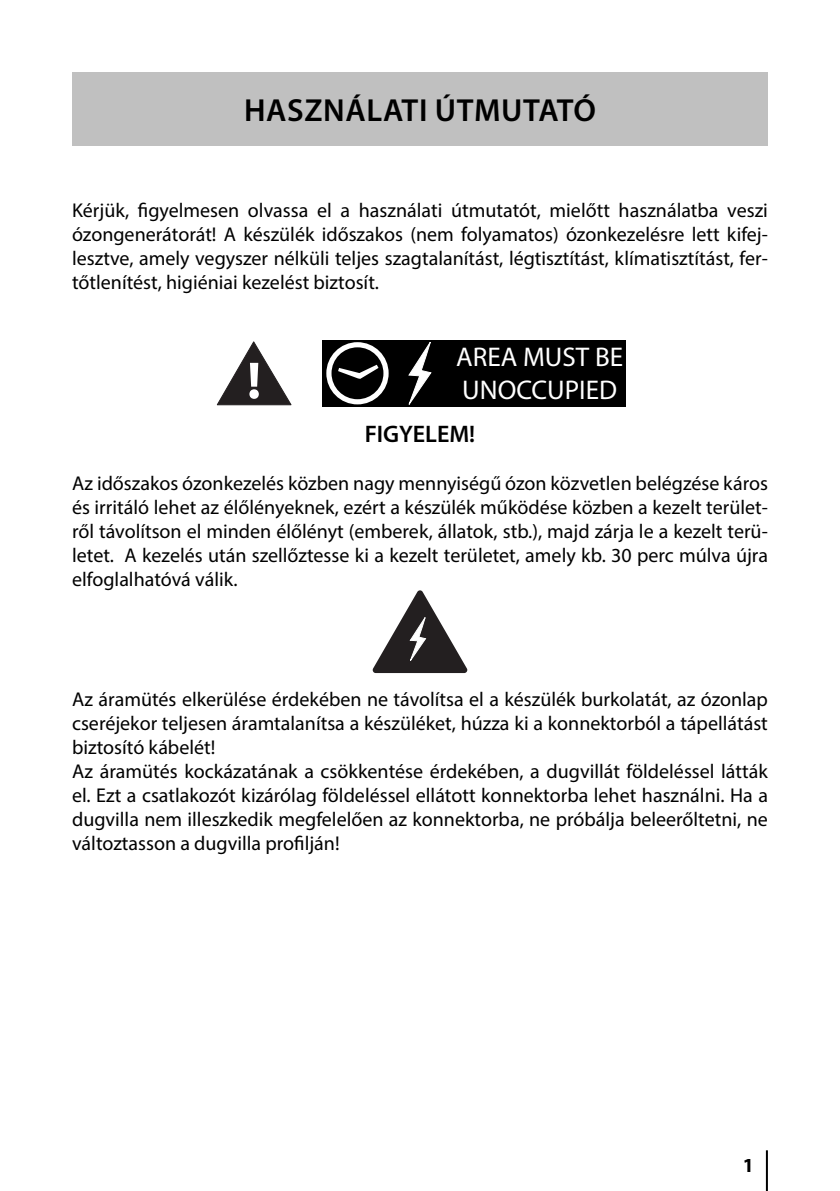
<style>
.page{position:relative;width:840px;height:1191px;background:#fff}
.page>*{position:absolute;margin:0;border:0;box-sizing:border-box;transform-origin:0 0}
.t1{font:700 52.6px "Myriad Pro";color:#fff}
.t2{font:600 32px "Myriad Pro";letter-spacing:.02em;color:#000}
.t3{font:27.2px "Myriad Pro";color:#fff}
.t4{font:600 24px "Myriad Pro";color:#000}
.t5{font:20px/24px "Myriad Pro";color:#000;text-align:justify}
.t6{font:700 20px "Myriad Pro";color:#000}
</style>
<div class="page">
<hr style="left:765px;top:1150px;width:2px;height:41px;background:#000">
<div style="left:72px;top:72px;width:695px;height:74px;background:#c0c0c0"></div>
<svg style="left:372px;top:590px;width:95px;height:83px"></svg>
<div style="left:322px;top:340px;width:303px;height:66px;background:#000"></div>
<svg style="left:326px;top:342px;width:62px;height:62px"></svg>
<svg style="left:408px;top:342px;width:23px;height:63px"></svg>
<svg style="left:217px;top:341px;width:74px;height:64px"></svg>
<h2 class="t2" style="left:244px;top:89px;width:353px">HASZNÁLATI ÚTMUTATÓ</h2>
<p class="t5" style="left:72px;top:198px;width:697px">Kérjük, figyelmesen olvassa el a használati útmutatót, mielőtt használatba veszi ózongenerátorát! A készülék időszakos (nem folyamatos) ózonkezelésre lett kifej&shy;lesztve, amely vegyszer nélküli teljes szagtalanítást, légtisztítást, klímatisztítást, fer&shy;tőtlenítést, higiéniai kezelést biztosít.</p>
<h1 class="t1" style="left:247px;top:346px;width:16px">!</h1>
<h3 class="t3" style="left:456px;top:340px;width:168px">AREA MUST BE</h3>
<h3 class="t3" style="left:462px;top:373px;width:156px">UNOCCUPIED</h3>
<p class="t4" style="left:364px;top:419px;width:112px">FIGYELEM!</p>
<p class="t5" style="left:72px;top:471px;width:697px">Az időszakos ózonkezelés közben nagy mennyiségű ózon közvetlen belégzése káros és irritáló lehet az élőlényeknek, ezért a készülék működése közben a kezelt terület&shy;ről távolítson el minden élőlényt (emberek, állatok, stb.), majd zárja le a kezelt terü&shy;letet. A kezelés után szellőztesse ki a kezelt területet, amely kb. 30 perc múlva újra elfoglalhatóvá válik.</p>
<p class="t5" style="left:72px;top:687px;width:697px;text-align:left">Az áramütés elkerülése érdekében ne távolítsa el a készülék burkolatát, az ózonlap cseréjekor teljesen áramtalanítsa a készüléket, húzza ki a konnektorból a tápellátást biztosító kábelét!<br>Az áramütés kockázatának a csökkentése érdekében, a dugvillát földeléssel látták el. Ezt a csatlakozót kizárólag földeléssel ellátott konnektorba lehet használni. Ha a dugvilla nem illeszkedik megfelelően az konnektorba, ne próbálja beleerőltetni, ne változtasson a dugvilla profilján!</p>
<p class="t6" style="left:742px;top:1152px;width:13px">1</p>
</div>
